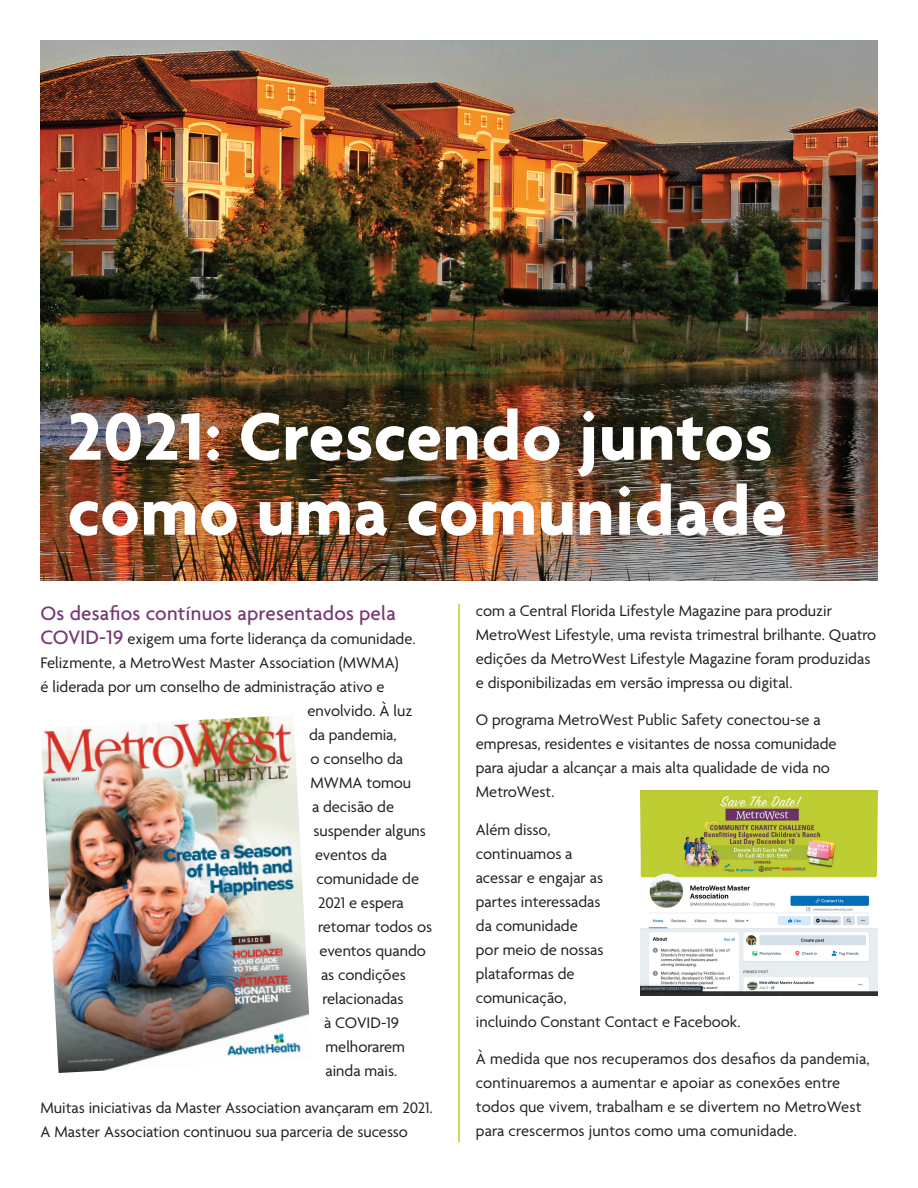
<style>
.page{position:relative;width:918px;height:1188px;background:#fff}
.page>*{position:absolute;margin:0;border:0;box-sizing:border-box;transform-origin:0 0}
.t1{font:700 72px/75px "Agenda";letter-spacing:.01em;color:#fff}
.t2{font:500 21px "Agenda";letter-spacing:.01em;color:#763973}
.t3{font:16.5px/24px "Agenda";color:#231f20}
.s1{font-weight:500;font-size:21px;color:#763973}
</style>
<div class="page">
<hr style="left:459px;top:604px;width:1px;height:538px;background:#c3c92f">
<img style="left:42px;top:716px;width:267px;height:357px">
<img style="left:40px;top:40px;width:838px;height:540px">
<img style="left:641px;top:791px;width:237px;height:205px">
<h1 class="t1" style="left:68px;top:397px;width:721px">2021: Crescendo juntos como uma comunidade</h1>
<p class="t2" style="left:40px;top:600px;width:357px">Os desafios contínuos apresentados pela</p>
<p class="t3" style="left:40px;top:628px;width:377px"><span class="s1">COVID-19</span> exigem uma forte liderança da comunidade.</p>
<p class="t3" style="left:40px;top:652px;width:360px">Felizmente, a MetroWest Master Association (MWMA)</p>
<p class="t3" style="left:40px;top:676px;width:346px">é liderada por um conselho de administração ativo e</p>
<p class="t3" style="left:308px;top:700px;width:106px">envolvido. À luz</p>
<p class="t3" style="left:309px;top:724px;width:89px">da pandemia,</p>
<p class="t3" style="left:311px;top:748px;width:94px">o conselho da</p>
<p class="t3" style="left:311px;top:772px;width:102px">MWMA tomou</p>
<p class="t3" style="left:312px;top:796px;width:84px">a decisão de</p>
<p class="t3" style="left:314px;top:820px;width:114px">suspender alguns</p>
<p class="t3" style="left:315px;top:844px;width:74px">eventos da</p>
<p class="t3" style="left:317px;top:868px;width:104px">comunidade de</p>
<p class="t3" style="left:318px;top:892px;width:87px">2021 e espera</p>
<p class="t3" style="left:318px;top:916px;width:116px">retomar todos os</p>
<p class="t3" style="left:320px;top:940px;width:108px">eventos quando</p>
<p class="t3" style="left:321px;top:964px;width:86px">as condições</p>
<p class="t3" style="left:323px;top:988px;width:82px">relacionadas</p>
<p class="t3" style="left:324px;top:1012px;width:77px">à COVID-19</p>
<p class="t3" style="left:326px;top:1036px;width:81px">melhorarem</p>
<p class="t3" style="left:326px;top:1060px;width:73px">ainda mais.</p>
<p class="t3" style="left:41px;top:1097px;width:394px">Muitas iniciativas da Master Association avançaram em 2021.<br>A Master Association continuou sua parceria de sucesso</p>
<p class="t3" style="left:476px;top:599px;width:402px">com a Central Florida Lifestyle Magazine para produzir MetroWest Lifestyle, uma revista trimestral brilhante. Quatro edições da MetroWest Lifestyle Magazine foram produzidas e disponibilizadas em versão impressa ou digital.</p>
<p class="t3" style="left:476px;top:709px;width:362px">O programa MetroWest Public Safety conectou-se a empresas, residentes e visitantes de nossa comunidade para ajudar a alcançar a mais alta qualidade de vida no MetroWest.</p>
<p class="t3" style="left:476px;top:818px;width:266px">Além disso,<br>continuamos a<br>acessar e engajar as<br>partes interessadas<br>da comunidade<br>por meio de nossas<br>plataformas de<br>comunicação,<br>incluindo Constant Contact e Facebook.</p>
<p class="t3" style="left:476px;top:1048px;width:395px">À medida que nos recuperamos dos desafios da pandemia, continuaremos a aumentar e apoiar as conexões entre todos que vivem, trabalham e se divertem no MetroWest para crescermos juntos como uma comunidade.</p>
</div>
